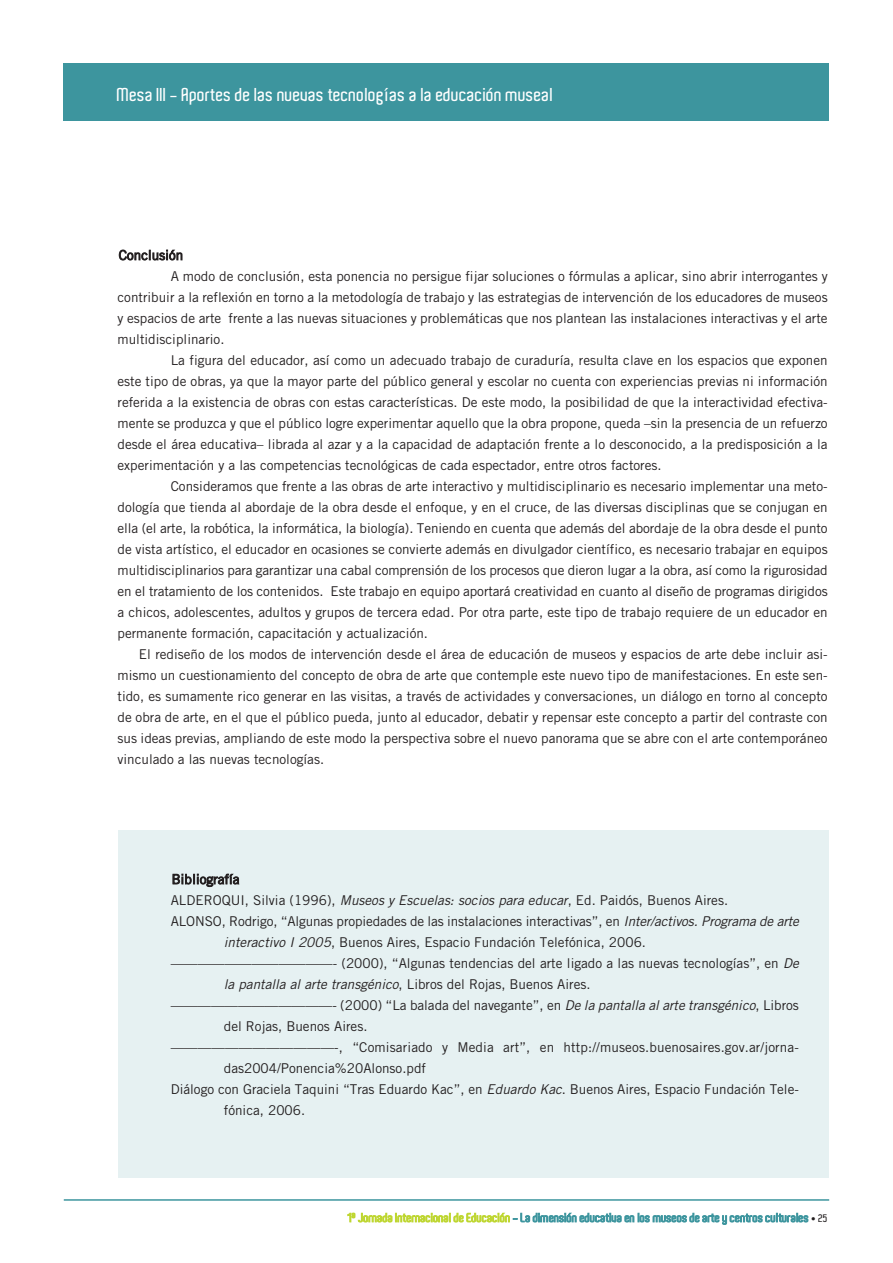
<style>
.page{position:relative;width:893px;height:1263px;background:#fff}
.page>*{position:absolute;margin:0;border:0;box-sizing:border-box;transform-origin:0 0}
.t1{font:600 18px "Aldo";color:#fff}
.t2{font:13.5px "Trade Gothic";color:#231f20}
.t3{font:600 12px "Aldo";color:#3d959e}
.s1{font-style:italic}
.s2{color:#bed630}
.s3{font-family:"Trade Gothic";font-weight:400;font-size:9px;color:#231f20}
.s4{font-size:10.5px;color:#231f20}
</style>
<div class="page">
<div style="left:118px;top:830px;width:711px;height:348px;background:#e6f1f2"></div>
<div style="left:64px;top:64px;width:765px;height:57px;background:#3d959e"></div>
<hr style="left:64px;top:1199px;width:765px;height:2px;background:#3d959e">
<h1 class="t1" style="left:117px;top:84px;width:438px">Mesa III - Aportes de las nuevas tecnologías a la educación museal</h1>
<p class="t2" style="left:119px;top:247px;width:66px">Conclusión</p>
<p class="t2" style="left:171px;top:268px;width:658px">A modo de conclusión, esta ponencia no persigue fijar soluciones o fórmulas a aplicar, sino abrir interrogantes y</p>
<p class="t2" style="left:118px;top:289px;width:712px">contribuir a la reflexión en torno a la metodología de trabajo y las estrategias de intervención de los educadores de museos</p>
<p class="t2" style="left:118px;top:310px;width:712px">y espacios de arte frente a las nuevas situaciones y problemáticas que nos plantean las instalaciones interactivas y el arte</p>
<p class="t2" style="left:118px;top:331px;width:108px">multidisciplinario.</p>
<p class="t2" style="left:171px;top:352px;width:658px">La figura del educador, así como un adecuado trabajo de curaduría, resulta clave en los espacios que exponen</p>
<p class="t2" style="left:118px;top:373px;width:712px">este tipo de obras, ya que la mayor parte del público general y escolar no cuenta con experiencias previas ni información</p>
<p class="t2" style="left:118px;top:394px;width:712px">referida a la existencia de obras con estas características. De este modo, la posibilidad de que la interactividad efectiva-</p>
<p class="t2" style="left:118px;top:415px;width:712px">mente se produzca y que el público logre experimentar aquello que la obra propone, queda –sin la presencia de un refuerzo</p>
<p class="t2" style="left:118px;top:436px;width:712px">desde el área educativa– librada al azar y a la capacidad de adaptación frente a lo desconocido, a la predisposición a la</p>
<p class="t2" style="left:118px;top:457px;width:545px">experimentación y a las competencias tecnológicas de cada espectador, entre otros factores.</p>
<p class="t2" style="left:171px;top:478px;width:658px">Consideramos que frente a las obras de arte interactivo y multidisciplinario es necesario implementar una meto-</p>
<p class="t2" style="left:118px;top:499px;width:712px">dología que tienda al abordaje de la obra desde el enfoque, y en el cruce, de las diversas disciplinas que se conjugan en</p>
<p class="t2" style="left:118px;top:520px;width:712px">ella (el arte, la robótica, la informática, la biología). Teniendo en cuenta que además del abordaje de la obra desde el punto</p>
<p class="t2" style="left:118px;top:541px;width:712px">de vista artístico, el educador en ocasiones se convierte además en divulgador científico, es necesario trabajar en equipos</p>
<p class="t2" style="left:118px;top:562px;width:712px">multidisciplinarios para garantizar una cabal comprensión de los procesos que dieron lugar a la obra, así como la rigurosidad</p>
<p class="t2" style="left:118px;top:583px;width:712px">en el tratamiento de los contenidos. Este trabajo en equipo aportará creatividad en cuanto al diseño de programas dirigidos</p>
<p class="t2" style="left:118px;top:604px;width:712px">a chicos, adolescentes, adultos y grupos de tercera edad. Por otra parte, este tipo de trabajo requiere de un educador en</p>
<p class="t2" style="left:118px;top:625px;width:312px">permanente formación, capacitación y actualización.</p>
<p class="t2" style="left:139px;top:646px;width:690px">El rediseño de los modos de intervención desde el área de educación de museos y espacios de arte debe incluir asi-</p>
<p class="t2" style="left:118px;top:667px;width:712px">mismo un cuestionamiento del concepto de obra de arte que contemple este nuevo tipo de manifestaciones. En este sen-</p>
<p class="t2" style="left:118px;top:688px;width:712px">tido, es sumamente rico generar en las visitas, a través de actividades y conversaciones, un diálogo en torno al concepto</p>
<p class="t2" style="left:118px;top:709px;width:712px">de obra de arte, en el que el público pueda, junto al educador, debatir y repensar este concepto a partir del contraste con</p>
<p class="t2" style="left:118px;top:730px;width:712px">sus ideas previas, ampliando de este modo la perspectiva sobre el nuevo panorama que se abre con el arte contemporáneo</p>
<p class="t2" style="left:118px;top:751px;width:208px">vinculado a las nuevas tecnologías.</p>
<p class="t2" style="left:172px;top:871px;width:69px">Bibliografía</p>
<p class="t2" style="left:171px;top:892px;width:559px">ALDEROQUI, Silvia (1996), <span class="s1">MuseosyEscuelas:sociosparaeducar</span>, Ed. Paidós, Buenos Aires.</p>
<p class="t2" style="left:171px;top:913px;width:633px">ALONSO, Rodrigo, “Algunas propiedades de las instalaciones interactivas”, en <span class="s1">Inter/activos.Programadearte</span></p>
<p class="t2" style="left:224px;top:934px;width:424px"><span class="s1">interactivoI2005</span>, Buenos Aires, Espacio Fundación Telefónica, 2006.</p>
<p class="t2" style="left:171px;top:955px;width:633px">————————————- (2000), “Algunas tendencias del arte ligado a las nuevas tecnologías”, en <span class="s1">De</span></p>
<p class="t2" style="left:224px;top:976px;width:368px"><span class="s1">lapantallaalartetransgénico</span>, Libros del Rojas, Buenos Aires.</p>
<p class="t2" style="left:171px;top:997px;width:630px">————————————- (2000) “La balada del navegante”, en <span class="s1">Delapantallaalartetransgénico</span>, Libros</p>
<p class="t2" style="left:224px;top:1018px;width:145px">del Rojas, Buenos Aires.</p>
<p class="t2" style="left:171px;top:1039px;width:630px">————————————-, “Comisariado y Media art”, en http://museos.buenosaires.gov.ar/jorna-</p>
<p class="t2" style="left:224px;top:1060px;width:204px">das2004/Ponencia%20Alonso.pdf</p>
<p class="t2" style="left:171px;top:1081px;width:630px">Diálogo con Graciela Taquini “Tras Eduardo Kac”, en <span class="s1">EduardoKac</span>. Buenos Aires, Espacio Fundación Tele-</p>
<p class="t2" style="left:224px;top:1102px;width:83px">fónica, 2006.</p>
<p class="t3" style="left:348px;top:1211px;width:481px"><span class="s2">1</span><sup>a</sup> <span class="s2">Jornada Internacional de Educación</span> - La dimensión educativa en los museos de arte y centros culturales <span class="s3">•</span> <span class="s4">25</span></p>
</div>
